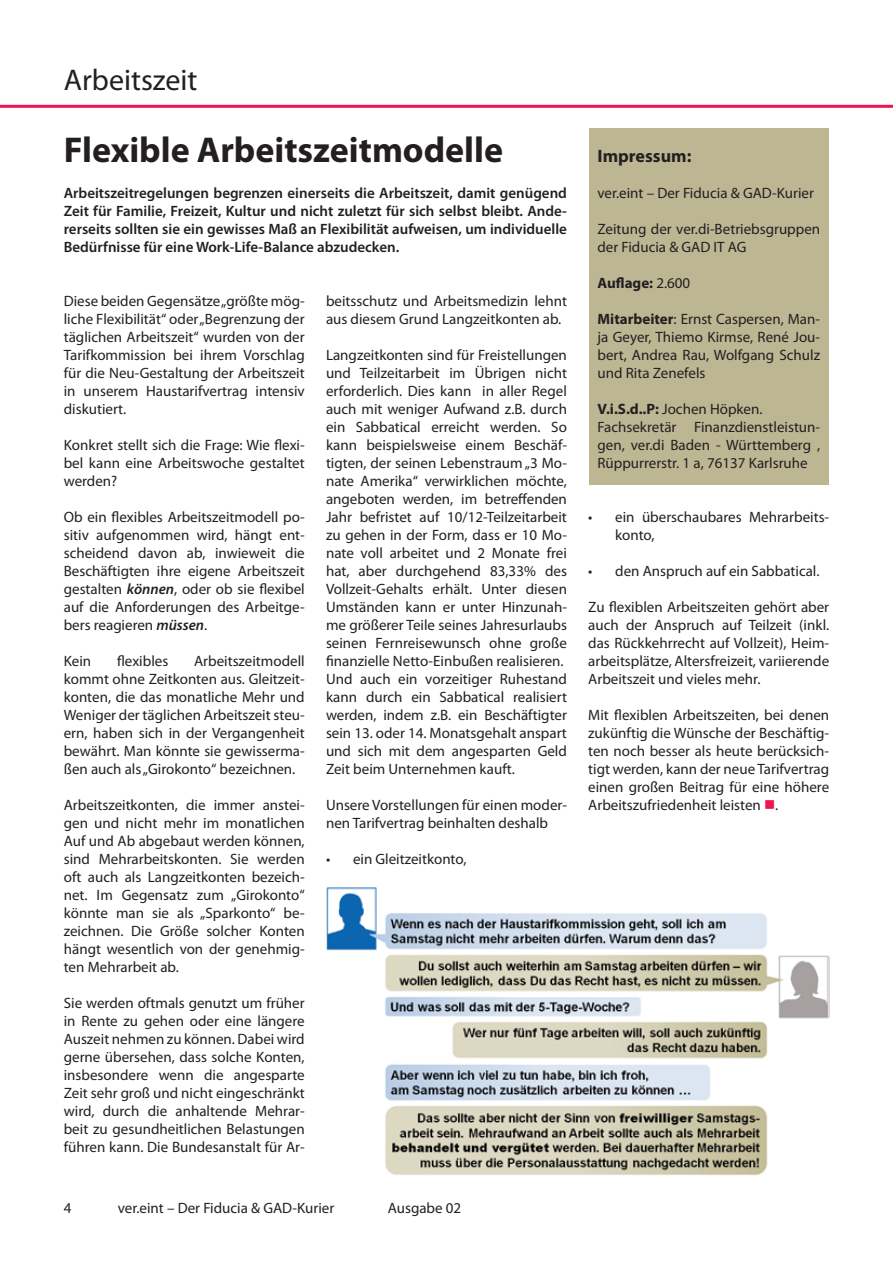
<style>
.page{position:relative;width:893px;height:1263px;background:#fff}
.page>*{position:absolute;margin:0;border:0;box-sizing:border-box;transform-origin:0 0}
.t1{font:700 36px "Myriad Pro";color:#231f20}
.t2{font:30px "Myriad Pro";color:#231f20}
.t3{font:700 18px "Myriad Pro";color:#231f20}
.t4{font:15px/18px "Myriad Pro";color:#231f20;text-align:justify}
.t5{font:600 15px/18px "Myriad Pro";color:#231f20;text-align:justify}
.t6{font:700 15px "Myriad Pro";color:#231f20}
.s1{font-weight:600;font-style:italic}
.s2{font-weight:400}
.s3{font-weight:700}
.s4{color:#ed1450}
</style>
<div class="page">
<hr style="left:0;top:105px;width:893px;height:3px;background:#ed1450">
<div style="left:589px;top:128px;width:240px;height:357px;background:#bcb693"></div>
<img style="left:326px;top:887px;width:503px;height:288px">
<h2 class="t2" style="left:64px;top:61px;width:135px">Arbeitszeit</h2>
<h1 class="t1" style="left:64px;top:126px;width:441px">Flexible Arbeitszeitmodelle</h1>
<p class="t5" style="left:64px;top:184px;width:505px">Arbeitszeitregelungen begrenzen einerseits die Arbeitszeit, damit genügend Zeit für Familie, Freizeit, Kultur und nicht zuletzt für sich selbst bleibt. Ande&shy;rerseits sollten sie ein gewisses Maß an Flexibilität aufweisen, um individuelle Bedürfnisse für eine Work-Life-Balance abzudecken.</p>
<p class="t4" style="left:64px;top:292px;width:242px">Diese beiden Gegensätze „größte mög&shy;liche Flexibilität“ oder „Begrenzung der täglichen Arbeitszeit“ wurden von der Tarifkommission bei ihrem Vorschlag für die Neu-Gestaltung der Arbeitszeit in unserem Haustarifvertrag intensiv diskutiert.</p>
<p class="t4" style="left:64px;top:436px;width:242px">Konkret stellt sich die Frage: Wie flexi&shy;bel kann eine Arbeitswoche gestaltet werden?</p>
<p class="t4" style="left:64px;top:508px;width:242px">Ob ein flexibles Arbeitszeitmodell po&shy;sitiv aufgenommen wird, hängt ent&shy;scheidend davon ab, inwieweit die Beschäftigten ihre eigene Arbeitszeit gestalten <span class="s1">können</span>, oder ob sie flexibel auf die Anforderungen des Arbeitge&shy;bers reagieren <span class="s1">müssen</span>.</p>
<p class="t4" style="left:64px;top:652px;width:29px">Kein</p>
<p class="t4" style="left:117px;top:652px;width:53px">flexibles</p>
<p class="t4" style="left:64px;top:652px;width:242px;text-indent:130px">Arbeitszeitmodell kommt ohne Zeitkonten aus. Gleitzeit&shy;konten, die das monatliche Mehr und Weniger der täglichen Arbeitszeit steu&shy;ern, haben sich in der Vergangenheit bewährt. Man könnte sie gewisserma&shy;ßen auch als „Girokonto“ bezeichnen.</p>
<p class="t4" style="left:64px;top:796px;width:242px">Arbeitszeitkonten, die immer anstei&shy;gen und nicht mehr im monatlichen Auf und Ab abgebaut werden können, sind Mehrarbeitskonten. Sie werden oft auch als Langzeitkonten bezeich&shy;net. Im Gegensatz zum „Girokonto“ könnte man sie als „Sparkonto“ be&shy;zeichnen. Die Größe solcher Konten hängt wesentlich von der genehmig&shy;ten Mehrarbeit ab.</p>
<p class="t4" style="left:64px;top:994px;width:242px">Sie werden oftmals genutzt um früher in Rente zu gehen oder eine längere Auszeit nehmen zu können. Dabei wird gerne übersehen, dass solche Konten, insbesondere wenn die angesparte Zeit sehr groß und nicht eingeschränkt wird, durch die anhaltende Mehrar&shy;beit zu gesundheitlichen Belastungen führen kann. Die Bundesanstalt für Ar-</p>
<p class="t4" style="left:326px;top:292px;width:242px">beitsschutz und Arbeitsmedizin lehnt aus diesem Grund Langzeitkonten ab.</p>
<p class="t4" style="left:326px;top:346px;width:242px;text-align:left">Langzeitkonten sind für Freistellungen und Teilzeitarbeit im Übrigen nicht erforderlich. Dies kann in aller Regel auch mit weniger Aufwand z.B. durch ein Sabbatical erreicht werden. So kann beispielsweise einem Beschäf&shy;tigten, der seinen Lebenstraum „3 Mo&shy;nate Amerika“ verwirklichen möchte, angeboten werden, im betreffenden Jahr befristet auf 10/12-Teilzeitarbeit zu gehen in der Form, dass er 10 Mo&shy;nate voll arbeitet und 2 Monate frei hat, aber durchgehend 83,33% des Vollzeit-Gehalts erhält. Unter diesen Umständen kann er unter Hinzunah&shy;me größerer Teile seines Jahresurlaubs seinen Fernreisewunsch ohne große finanzielle Netto-Einbußen realisieren.<br>Und auch ein vorzeitiger Ruhestand kann durch ein Sabbatical realisiert werden, indem z.B. ein Beschäftigter sein 13. oder 14. Monatsgehalt anspart und sich mit dem angesparten Geld Zeit beim Unternehmen kauft.</p>
<p class="t4" style="left:326px;top:796px;width:242px">Unsere Vorstellungen für einen moder&shy;nen Tarifvertrag beinhalten deshalb</p>
<p class="t4" style="left:326px;top:850px;width:142px">• ein Gleitzeitkonto,</p>
<p class="t4" style="left:64px;top:1198px;width:9px">4</p>
<p class="t4" style="left:118px;top:1198px;width:218px">ver.eint – Der Fiducia &amp; GAD-Kurier</p>
<p class="t4" style="left:388px;top:1198px;width:75px">Ausgabe 02</p>
<p class="t3" style="left:597px;top:144px;width:95px">Impressum:</p>
<p class="t4" style="left:597px;top:184px;width:218px">ver.eint – Der Fiducia &amp; GAD-Kurier</p>
<p class="t4" style="left:597px;top:220px;width:224px">Zeitung der ver.di-Betriebsgruppen der Fiducia &amp; GAD IT AG</p>
<p class="t6" style="left:597px;top:273px;width:94px">Auflage: <span class="s2">2.600</span></p>
<p class="t4" style="left:597px;top:310px;width:224px"><span class="s3">Mitarbeiter</span>: Ernst Caspersen, Man&shy;ja Geyer, Thiemo Kirmse, René Jou&shy;bert, Andrea Rau, Wolfgang Schulz und Rita Zenefels</p>
<p class="t4" style="left:597px;top:400px;width:224px;text-align:left"><span class="s3">V.i.S.d..P:</span> Jochen Höpken.<br>Fachsekretär Finanzdienstleistun&shy;gen, ver.di Baden - Württemberg , Rüppurrerstr. 1 a, 76137 Karlsruhe</p>
<p class="t4" style="left:615px;top:508px;width:215px;text-indent:-27px">• ein überschaubares Mehrarbeits&shy;konto,</p>
<p class="t4" style="left:588px;top:562px;width:233px">• den Anspruch auf ein Sabbatical.</p>
<p class="t4" style="left:588px;top:598px;width:242px">Zu flexiblen Arbeitszeiten gehört aber auch der Anspruch auf Teilzeit (inkl. das Rückkehrrecht auf Vollzeit), Heim&shy;arbeitsplätze, Altersfreizeit, variierende Arbeitszeit und vieles mehr.</p>
<p class="t4" style="left:588px;top:706px;width:242px">Mit flexiblen Arbeitszeiten, bei denen zukünftig die Wünsche der Beschäftig&shy;ten noch besser als heute berücksich&shy;tigt werden, kann der neue Tarifvertrag einen großen Beitrag für eine höhere Arbeitszufriedenheit leisten <span class="s4">■</span>.</p>
</div>
